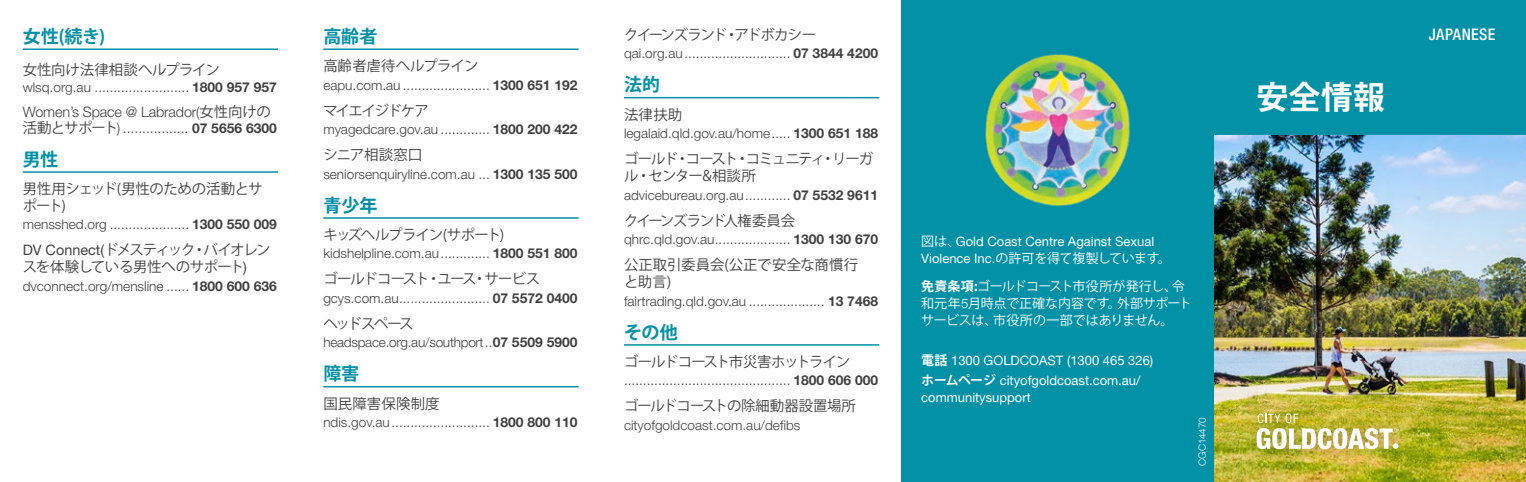
<style>
.page{position:relative;width:1526px;height:482px;background:#fff}
.page>*{position:absolute;margin:0;border:0;box-sizing:border-box;transform-origin:0 0}
.t1{font:700 32px "Koz Go Pr 6 N";color:#fff}
.t2{font:700 18px "Koz Go Pr 6 N";letter-spacing:.005em;color:#0091a6}
.t3{font:500 condensed 16px "Helvetica Neue LT Std";letter-spacing:.02em;color:#fff}
.t4{font:14.4px/17px "Koz Go Pr 6 N";letter-spacing:-.05em;color:#414142}
.t5{font:14.4px "Koz Go Pr 6 N";letter-spacing:-.07em;color:#414142}
.t6{font:14.4px/17px "Koz Go Pr 6 N";letter-spacing:-.08em;color:#414142}
.t7{font:300 14.4px "Helvetica Neue LT Std";letter-spacing:-.01em;color:#414142}
.t8{font:14.4px/17px "Koz Go Pr 6 N";letter-spacing:-.03em;color:#414142}
.t9{font:14.4px/17px "Koz Go Pr 6 N";color:#414142}
.t10{font:14.4px "Koz Go Pr 6 N";letter-spacing:-.015em;color:#414142}
.t11{font:14.4px "Koz Go Pr 6 N";letter-spacing:-.085em;color:#414142}
.t12{font:14.4px "Koz Go Pr 6 N";letter-spacing:-.01em;color:#414142}
.t13{font:14.4px "Koz Go Pr 6 N";letter-spacing:-.095em;color:#414142}
.t14{font:14.4px "Koz Go Pr 6 N";letter-spacing:-.09em;color:#414142}
.t15{font:14.4px "Koz Go Pr 6 N";letter-spacing:.01em;color:#414142}
.t16{font:14.4px "Koz Go Pr 6 N";letter-spacing:-.125em;color:#414142}
.t17{font:300 13.6px "Helvetica Neue LT Std";color:#414142}
.t18{font:300 13.4px "Helvetica Neue LT Std";color:#414142}
.t19{font:300 13.4px "Helvetica Neue LT Std";letter-spacing:-.02em;color:#414142}
.t20{font:13px/20.2px "Helvetica Neue LT Std";color:#fff}
.t21{font:13px/28.4px "Koz Go Pr 6 N";letter-spacing:-.02em;color:#fff}
.t22{font:300 10px "Helvetica Neue LT Std";letter-spacing:-.02em;color:#fff}
.s1{font-weight:700;font-size:13.6px}
.s2{font-family:"Koz Go Pr 6 N";font-weight:400}
.s3{font-family:"Koz Go Pr 6 N";font-weight:400;font-size:14.4px}
.s4{font-size:14.4px}
.s5{font-weight:700}
.s6{font-family:"Helvetica Neue LT Std"}
.s7{font-family:"Koz Go Pr 6 N"}
.s8{font-family:"Helvetica Neue LT Std";font-weight:300}
.s9{font-family:"Koz Go Pr 6 N";font-weight:700}
</style>
<div class="page">
<hr style="left:23px;top:48px;width:255px;height:2px;background:#0091a6">
<hr style="left:23px;top:171px;width:255px;height:2px;background:#0091a6">
<hr style="left:323px;top:48px;width:255px;height:2px;background:#0091a6">
<hr style="left:323px;top:217px;width:255px;height:2px;background:#0091a6">
<hr style="left:323px;top:386px;width:255px;height:1px;background:#0091a6">
<hr style="left:624px;top:97px;width:255px;height:1px;background:#0091a6">
<hr style="left:624px;top:344px;width:255px;height:2px;background:#0091a6">
<img style="left:1213px;top:135px;width:312px;height:347px">
<div style="left:901px;top:0;width:312px;height:482px;background:#0091a6"></div>
<img style="left:985px;top:54px;width:145px;height:153px">
<div style="left:1213px;top:0;width:312px;height:135px;background:#0091a6"></div>
<div style="left:1244px;top:401px;width:165px;height:60px;background:#231f20;opacity:.3"></div>
<img style="left:1256px;top:413px;width:142px;height:36px">
<h2 class="t2" style="left:23px;top:26px;width:84px">女性(続き)</h2>
<p class="t12" style="left:23px;top:61px;width:199px">女性向け法律相談ヘルプライン</p>
<p class="t18" style="left:23px;top:79px;width:255px">wlsq.org.au ......................... <span class="s1">1800 957 957</span></p>
<p class="t7" style="left:23px;top:103px;width:249px">Women’s Space @ Labrador(<span class="s2">女性向けの</span></p>
<p class="t17" style="left:23px;top:119px;width:256px"><span class="s3">活動とサポート</span><span class="s4">)</span> ................. <span class="s5">07 5656 6300</span></p>
<h2 class="t2" style="left:23px;top:149px;width:37px">男性</h2>
<p class="t8" style="left:23px;top:180px;width:241px">男性用シェッド(男性のための活動とサポート)</p>
<p class="t18" style="left:23px;top:216px;width:255px">mensshed.org ..................... <span class="s1">1300 550 009</span></p>
<p class="t4" style="left:23px;top:242px;width:249px"><span class="s6">DV Connect(</span>ドメスティック・バイオレンスを体験している男性へのサポート<span class="s6">)</span></p>
<p class="t18" style="left:23px;top:278px;width:255px">dvconnect.org/mensline ...... <span class="s1">1800 600 636</span></p>
<h2 class="t2" style="left:323px;top:26px;width:56px">高齢者</h2>
<p class="t10" style="left:323px;top:58px;width:156px">高齢者虐待ヘルプライン</p>
<p class="t18" style="left:323px;top:77px;width:255px">eapu.com.au ....................... <span class="s1">1300 651 192</span></p>
<p class="t14" style="left:323px;top:102px;width:107px">マイエイジドケア</p>
<p class="t18" style="left:323px;top:121px;width:255px">myagedcare.gov.au ............. <span class="s1">1800 200 422</span></p>
<p class="t10" style="left:323px;top:147px;width:100px">シニア相談窓口</p>
<p class="t18" style="left:323px;top:166px;width:255px">seniorsenquiryline.com.au ... <span class="s1">1300 135 500</span></p>
<h2 class="t2" style="left:323px;top:195px;width:56px">青少年</h2>
<p class="t5" style="left:323px;top:226px;width:182px">キッズヘルプライン(サポート)</p>
<p class="t18" style="left:323px;top:245px;width:255px">kidshelpline.com.au............. <span class="s1">1800 551 800</span></p>
<p class="t4" style="left:323px;top:271px;width:218px">ゴールドコースト・ユース・サービス</p>
<p class="t18" style="left:323px;top:290px;width:255px">gcys.com.au........................ <span class="s1">07 5572 0400</span></p>
<p class="t16" style="left:323px;top:315px;width:92px">ヘッドスペース</p>
<p class="t19" style="left:323px;top:334px;width:255px">headspace.org.au/southport..<span class="s1">07 5509 5900</span></p>
<h2 class="t2" style="left:323px;top:363px;width:37px">障害</h2>
<p class="t15" style="left:323px;top:395px;width:118px">国民障害保険制度</p>
<p class="t18" style="left:323px;top:414px;width:255px">ndis.gov.au.......................... <span class="s1">1800 800 110</span></p>
<p class="t11" style="left:624px;top:26px;width:194px">クイーンズランド・アドボカシー</p>
<p class="t18" style="left:624px;top:45px;width:255px">qai.org.au............................ <span class="s1">07 3844 4200</span></p>
<h2 class="t2" style="left:624px;top:74px;width:38px">法的</h2>
<p class="t4" style="left:624px;top:106px;width:60px">法律扶助</p>
<p class="t18" style="left:624px;top:125px;width:255px">legalaid.qld.gov.au/home..... <span class="s1">1300 651 188</span></p>
<p class="t6" style="left:624px;top:151px;width:251px">ゴールド・コースト・コミュニティ・リーガル・センター&amp;相談所</p>
<p class="t18" style="left:624px;top:187px;width:255px">advicebureau.org.au............ <span class="s1">07 5532 9611</span></p>
<p class="t13" style="left:624px;top:212px;width:173px">クイーンズランド人権委員会</p>
<p class="t18" style="left:624px;top:231px;width:255px">qhrc.qld.gov.au.................... <span class="s1">1300 130 670</span></p>
<p class="t9" style="left:624px;top:257px;width:236px">公正取引委員会(公正で安全な商慣行と助言)</p>
<p class="t18" style="left:624px;top:293px;width:255px">fairtrading.qld.gov.au .................... <span class="s1">13 7468</span></p>
<h2 class="t2" style="left:624px;top:322px;width:55px">その他</h2>
<p class="t5" style="left:624px;top:353px;width:228px">ゴールドコースト市災害ホットライン</p>
<p class="t18" style="left:624px;top:372px;width:255px">............................................ <span class="s1">1800 606 000</span></p>
<p class="t4" style="left:624px;top:398px;width:233px">ゴールドコーストの除細動器設置場所</p>
<p class="t18" style="left:624px;top:417px;width:178px">cityofgoldcoast.com.au/defibs</p>
<p class="t22" style="left:1195px;top:466px;width:50px;rotate:-90deg">CGC14470</p>
<p class="t20" style="left:921px;top:231px;width:235px"><span class="s7">図は、</span>Gold Coast Centre Against Sexual</p>
<p class="t21" style="left:921px;top:244px;width:265px"><span class="s6">Violence Inc.</span>の許可を得て複製しています。<span class="s5">免責条項:</span>ゴールドコースト市役所が発行し、令</p>
<p class="t21" style="left:921px;top:295px;width:272px;line-height:17px">和元年<span class="s8">5</span>月時点で正確な内容です。外部サポートサービスは、市役所の一部ではありません。</p>
<p class="t20" style="left:921px;top:350px;width:233px"><span class="s9">電話</span> 1300 GOLDCOAST (1300 465 326)<span class="s9">ホームページ</span> cityofgoldcoast.com.au/</p>
<p class="t20" style="left:921px;top:387px;width:111px">communitysupport</p>
<h1 class="t1" style="left:1256px;top:79px;width:130px">安全情報</h1>
<p class="t3" style="left:1428px;top:25px;width:68px">JAPANESE</p>
</div>
